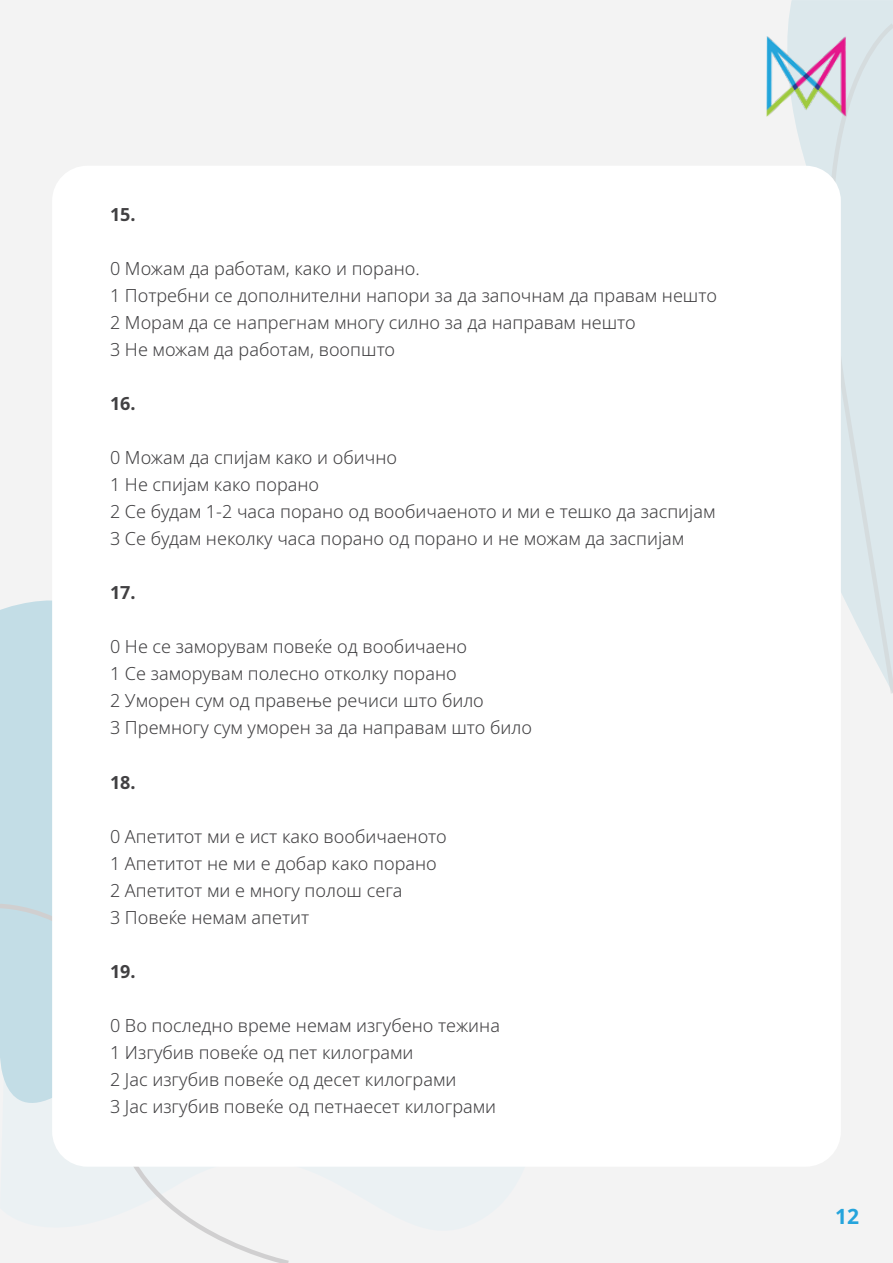
<style>
.page{position:relative;width:893px;height:1263px;background:#f3f3f3}
.page>*{position:absolute;margin:0;border:0;box-sizing:border-box;transform-origin:0 0}
.t1{font:700 21px "Noto Sans";color:#25a4dc}
.t2{font:300 18px/27px "Noto Sans";color:#414042}
.t3{font:700 18px "Noto Sans";color:#414042}
</style>
<div class="page">
<div style="left:0;top:600px;width:52px;height:301px;background:#c3dde6"></div>
<svg style="left:0;top:901px;width:289px;height:362px"></svg>
<svg style="left:788px;top:0;width:105px;height:173px;background:#dee9ec"></svg>
<svg style="left:828px;top:23px;width:65px;height:670px;background:#dde8eb"></svg>
<img style="left:766px;top:35px;width:82px;height:82px">
<div style="left:52px;top:166px;width:789px;height:1001px;background:#fff;border-radius:35px"></div>
<p class="t3" style="left:110px;top:202px;width:27px">15.</p>
<p class="t2" style="left:110px;top:256px;width:608px">0 Можам да работам, како и порано.<br>1 Потребни се дополнителни напори за да започнам да правам нешто 2 Морам да се напрегнам многу силно за да направам нешто<br>3 Не можам да работам, воопшто</p>
<p class="t3" style="left:110px;top:391px;width:27px">16.</p>
<p class="t2" style="left:110px;top:445px;width:607px">0 Можам да спијам како и обично<br>1 Не спијам како порано<br>2 Се будам 1-2 часа порано од вообичаеното и ми е тешко да заспијам 3 Се будам неколку часа порано од порано и не можам да заспијам</p>
<p class="t3" style="left:110px;top:580px;width:27px">17.</p>
<p class="t2" style="left:110px;top:634px;width:424px">0 Не се заморувам повеќе од вообичаено<br>1 Се заморувам полесно отколку порано<br>2 Уморен сум од правење речиси што било<br>3 Премногу сум уморен за да направам што било</p>
<p class="t3" style="left:110px;top:769px;width:27px">18.</p>
<p class="t2" style="left:110px;top:823px;width:338px">0 Апетитот ми е ист како вообичаеното<br>1 Апетитот не ми е добар како порано<br>2 Апетитот ми е многу полош сега<br>3 Повеќе немам апетит</p>
<p class="t3" style="left:110px;top:958px;width:27px">19.</p>
<p class="t2" style="left:110px;top:1012px;width:391px">0 Во последно време немам изгубено тежина 1 Изгубив повеќе од пет килограми<br>2 Јас изгубив повеќе од десет килограми<br>3 Јас изгубив повеќе од петнаесет килограми</p>
<p class="t1" style="left:835px;top:1201px;width:26px">12</p>
</div>
